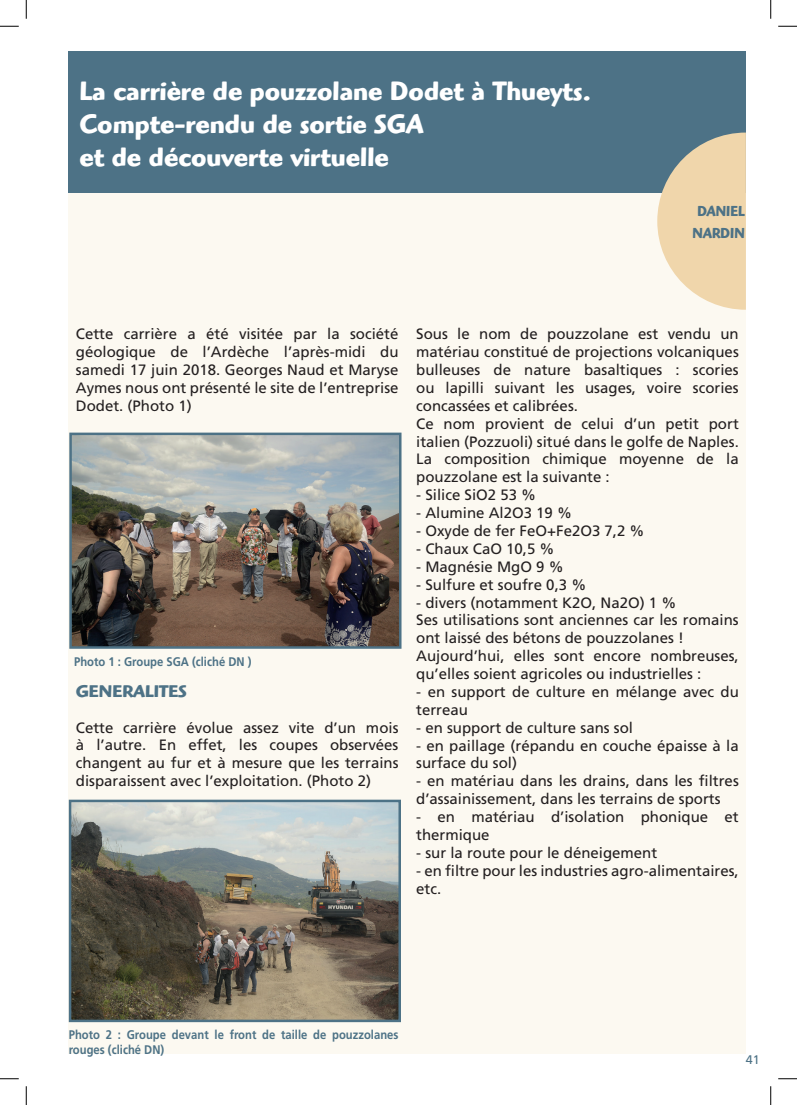
<style>
.page{position:relative;width:797px;height:1105px;background:#fff}
.page>*{position:absolute;margin:0;border:0;box-sizing:border-box;transform-origin:0 0}
.t1{font:700 27.5px/33px "Highlander";color:#fff;scale:.94 1}
.t2{font:700 17.5px "Highlander";color:#4d7286}
.t3{font:15px/17.9px "Frutiger";color:#231f20}
.t4{font:700 15px/22.5px "Highlander";color:#4d7286;text-align:center;scale:.9 1}
.t5{font:700 12.5px/15px "Frutiger";color:#4d7286;scale:.9 1}
.t6{font:12.5px "Frutiger";color:#4d7286}
</style>
<div class="page">
<div style="left:69px;top:51px;width:677px;height:1003px;background:#fcf9f1"></div>
<div style="left:69px;top:51px;width:677px;height:142px;background:#4d7286"></div>
<svg style="left:657px;top:133px;width:89px;height:177px"></svg>
<img style="left:72px;top:436px;width:326px;height:210px">
<div style="left:69px;top:433px;width:332px;height:216px;border:2px solid #4d7286"></div>
<img style="left:72px;top:803px;width:326px;height:216px">
<div style="left:69px;top:800px;width:332px;height:222px;border:2px solid #4d7286"></div>
<svg style="left:0;top:25px;width:19px;height:2px"></svg>
<svg style="left:778px;top:25px;width:19px;height:2px"></svg>
<svg style="left:0;top:1078px;width:19px;height:1px"></svg>
<svg style="left:778px;top:1078px;width:19px;height:1px"></svg>
<svg style="left:25px;top:0;width:2px;height:19px"></svg>
<svg style="left:25px;top:1086px;width:2px;height:19px"></svg>
<svg style="left:770px;top:0;width:1px;height:19px"></svg>
<svg style="left:770px;top:1086px;width:1px;height:19px"></svg>
<h1 class="t1" style="left:79px;top:74px;width:545px">La carrière de pouzzolane Dodet à Thueyts.<br>Compte-rendu de sortie SGA<br>et de découverte virtuelle</h1>
<p class="t4" style="left:692px;top:199px;width:60px">DANIEL<br>NARDIN</p>
<p class="t3" style="left:76px;top:325px;width:324px;text-align:justify">Cette carrière a été visitée par la société géologique de l’Ardèche l’après-midi du samedi 17 juin 2018. Georges Naud et Maryse Aymes nous ont présenté le site de l’entreprise Dodet. (Photo 1)</p>
<p class="t5" style="left:74px;top:654px;width:199px">Photo 1 : Groupe SGA (cliché DN )</p>
<p class="t2" style="left:76px;top:680px;width:112px">GENERALITES</p>
<p class="t3" style="left:76px;top:718px;width:324px;text-align:justify">Cette carrière évolue assez vite d’un mois à l’autre. En effet, les coupes observées changent au fur et à mesure que les terrains disparaissent avec l’exploitation. (Photo 2)</p>
<p class="t3" style="left:416px;top:325px;width:324px">Sous le nom de pouzzolane est vendu un matériau constitué de projections volcaniques bulleuses de nature basaltiques : scories ou lapilli suivant les usages, voire scories concassées et calibrées.<br>Ce nom provient de celui d’un petit port italien (Pozzuoli) situé dans le golfe de Naples.<br>La composition chimique moyenne de la pouzzolane est la suivante :</p>
<p class="t3" style="left:416px;top:486px;width:122px">- Silice SiO2 53 %</p>
<p class="t3" style="left:416px;top:504px;width:157px">- Alumine Al2O3 19 %</p>
<p class="t3" style="left:416px;top:522px;width:230px">- Oxyde de fer FeO+Fe2O3 7,2 %</p>
<p class="t3" style="left:416px;top:540px;width:140px">- Chaux CaO 10,5 %</p>
<p class="t3" style="left:416px;top:558px;width:149px">- Magnésie MgO 9 %</p>
<p class="t3" style="left:416px;top:576px;width:172px">- Sulfure et soufre 0,3 %</p>
<p class="t3" style="left:416px;top:593px;width:324px">- divers (notamment K2O, Na2O) 1 %<br>Ses utilisations sont anciennes car les romains ont laissé des bétons de pouzzolanes !<br>Aujourd’hui, elles sont encore nombreuses, qu’elles soient agricoles ou industrielles :</p>
<p class="t3" style="left:416px;top:683px;width:324px">- en support de culture en mélange avec du terreau</p>
<p class="t3" style="left:416px;top:719px;width:218px">- en support de culture sans sol</p>
<p class="t3" style="left:416px;top:736px;width:324px">- en paillage (répandu en couche épaisse à la surface du sol)</p>
<p class="t3" style="left:416px;top:772px;width:324px">- en matériau dans les drains, dans les filtres d’assainissement, dans les terrains de sports</p>
<p class="t3" style="left:416px;top:808px;width:324px">- en matériau d’isolation phonique et thermique</p>
<p class="t3" style="left:416px;top:844px;width:242px">- sur la route pour le déneigement</p>
<p class="t3" style="left:416px;top:862px;width:324px">- en filtre pour les industries agro-alimentaires, etc.</p>
<p class="t5" style="left:69px;top:1027px;width:368px">Photo 2 : Groupe devant le front de taille de pouzzolanes rouges (cliché DN)</p>
<p class="t6" style="left:746px;top:1052px;width:15px">41</p>
</div>
